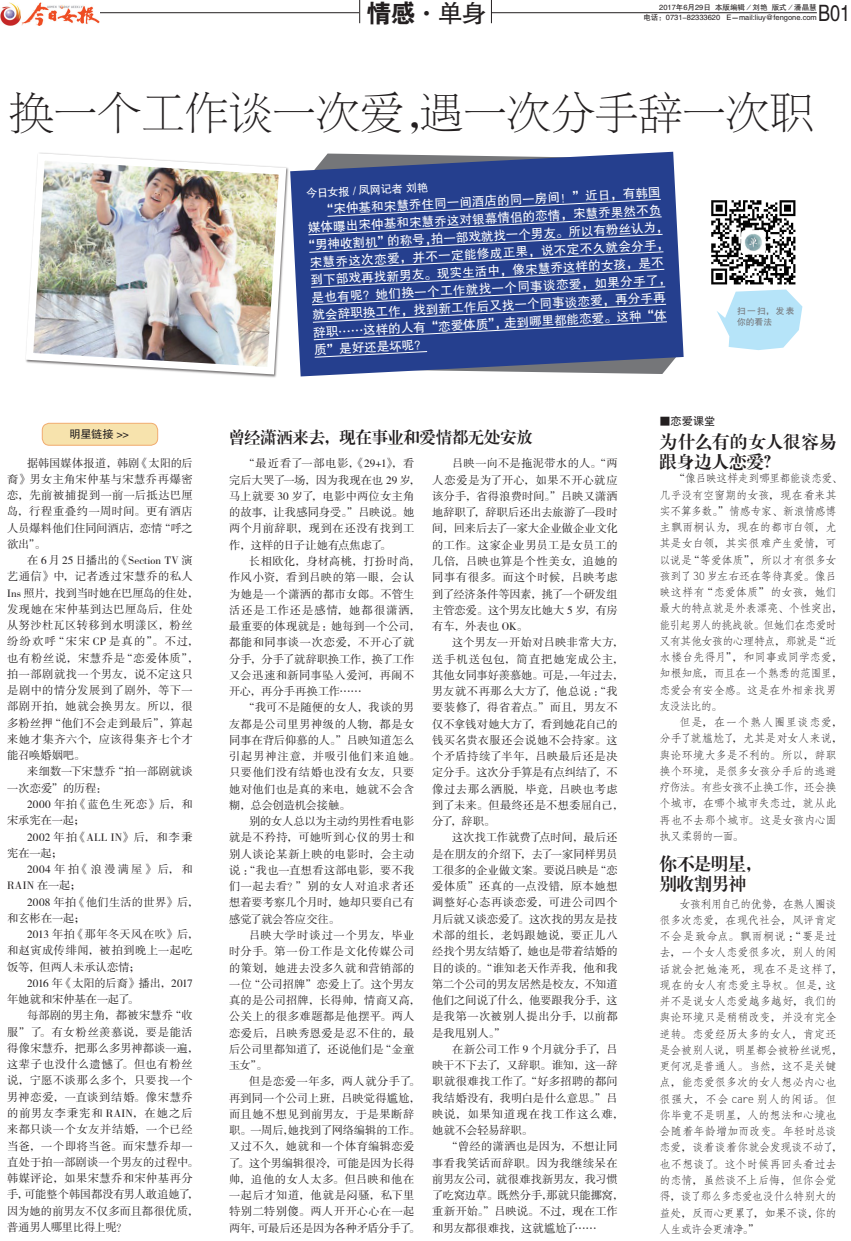
<style>
.page{position:relative;width:851px;height:1241px;background:#fff}
.page>*{position:absolute;margin:0;border:0;box-sizing:border-box;transform-origin:0 0}
.t1{font:43.75px "FZBSJW GB1 0";color:#231f20}
.t2{font:25px "FZHTJW GB1 0";color:#231f20}
.t3{font:22.62px "FZHTJW GB1 0";color:#231f20;scale:.8 1}
.t4{font:17.5px/20px "FZXBSJW GB1 0";letter-spacing:-.01em;color:#231f20}
.t5{font:16.25px "FZXBSJW GB1 0";letter-spacing:-.01em;color:#231f20}
.t6{font:12.5px "FZHTJW GB1 0";color:#fff}
.t7{font:11.25px/16.2px "FZSSJW GB1 0";letter-spacing:.025em;color:#231f20}
.t8{font:11.25px/16.2px "FZFSJW GB1 0";letter-spacing:-.025em;color:#231f20}
.t9{font:11.25px/16.2px "FZSSJW GB1 0";letter-spacing:-.015em;color:#231f20}
.t10{font:11.25px/16.2px "FZSSJW GB1 0";letter-spacing:.045em;color:#231f20}
.t11{font:11.25px "FZHTJW GB1 0";color:#fff}
.t12{font:11.25px "FZHTJW GB1 0";letter-spacing:-.01em;color:#231f20}
.t13{font:8.75px/11.2px "FZHTJW GB1 0";letter-spacing:.075em;color:#757679}
.t14{font:7.5px "FZHTJW GB1 0";color:#231f20}
.s1{font-family:"FZDHTJW GB1 0"}
</style>
<div class="page">
<svg style="left:290px;top:152px;width:393px;height:224px;background:#4c609d"></svg>
<svg style="left:308px;top:199px;width:359px;height:141px;background:#314994"></svg>
<svg style="left:314px;top:351px;width:364px;height:23px;background:#4d5f94"></svg>
<hr style="left:35px;top:12px;width:781px;height:1px;background:#231f20">
<img style="left:0;top:2px;width:99px;height:23px">
<div style="left:359px;top:0;width:132px;height:25px;background:#fff"></div>
<svg style="left:359px;top:0;width:1px;height:23px"></svg>
<svg style="left:491px;top:0;width:1px;height:23px"></svg>
<div style="left:42px;top:423px;width:116px;height:22px;background:#f7e3ad;border-radius:7px"></div>
<div style="left:42px;top:423px;width:116px;height:22px;border:1px solid #f1ab6e;border-radius:7px"></div>
<svg style="left:717px;top:289px;width:85px;height:61px"></svg>
<img style="left:711px;top:200px;width:85px;height:85px">
<img style="left:25px;top:152px;width:264px;height:226px">
<h2 class="t2" style="left:366px;top:-1px;width:121px"><span class="s1">情感</span>·单身</h2>
<p class="t14" style="left:659px;top:3px;width:159px">2017年6月29日 本版编辑／刘艳 版式／潘晶慧</p>
<p class="t14" style="left:643px;top:13px;width:175px">电话：0731-82333620 E－mail:liuy@fengone.com</p>
<h3 class="t3" style="left:817px;top:1px;width:42px">B01</h3>
<h1 class="t1" style="left:10px;top:90px;width:805px">换一个工作谈一次爱，遇一次分手辞一次职</h1>
<p class="t12" style="left:69px;top:428px;width:61px">明星链接 &gt;&gt;</p>
<p class="t7" style="left:7px;top:455px;width:187px;text-align:justify;text-indent:20px">据韩国媒体报道，韩剧《太阳的后裔》男女主角宋仲基与宋慧乔再爆密恋，先前被捕捉到一前一后抵达巴厘岛，行程重叠约一周时间。更有酒店人员爆料他们住同间酒店，恋情“呼之欲出”。</p>
<p class="t7" style="left:7px;top:552px;width:193px;text-indent:20px">在 6 月 25 日播出的《Section TV 演艺通信》中，记者透过宋慧乔的私人<br>Ins 照片，找到当时她在巴厘岛的住处，发现她在宋仲基到达巴厘岛后，住处从努沙杜瓦区转移到水明漾区，粉丝纷纷欢呼“宋宋 CP 是真的”。不过，也有粉丝说，宋慧乔是“恋爱体质”，拍一部剧就找一个男友，说不定这只是剧中的情分发展到了剧外，等下一部剧开拍，她就会换男友。所以，很多粉丝押“他们不会走到最后”，算起来她才集齐六个，应该得集齐七个才能召唤婚姻吧。</p>
<p class="t7" style="left:7px;top:764px;width:187px;text-indent:20px">来细数一下宋慧乔“拍一部剧就谈一次恋爱”的历程：</p>
<p class="t10" style="left:7px;top:796px;width:187px;text-indent:20px">2000 年拍《蓝色生死恋》后，和宋承宪在一起；</p>
<p class="t7" style="left:7px;top:829px;width:187px;text-indent:20px">2002 年拍《ALL IN》后，和李秉宪在一起；</p>
<p class="t7" style="left:7px;top:861px;width:187px;text-indent:20px">2004 年拍《浪漫满屋》后，和<br>RAIN 在一起；</p>
<p class="t7" style="left:7px;top:894px;width:193px;text-indent:20px">2008 年拍《他们生活的世界》后，和玄彬在一起；</p>
<p class="t7" style="left:7px;top:926px;width:193px;text-indent:20px">2013 年拍《那年冬天风在吹》后，和赵寅成传绯闻，被拍到晚上一起吃饭等，但两人未承认恋情；</p>
<p class="t9" style="left:7px;top:975px;width:187px;text-indent:20px">2016 年《太阳的后裔》播出，2017年她就和宋仲基在一起了。</p>
<p class="t7" style="left:7px;top:1007px;width:193px;text-indent:20px">每部剧的男主角，都被宋慧乔“收服”了。有女粉丝羡慕说，要是能活得像宋慧乔，把那么多男神都谈一遍，这辈子也没什么遗憾了。但也有粉丝说，宁愿不谈那么多个，只要找一个男神恋爱，一直谈到结婚。像宋慧乔的前男友李秉宪和 RAIN，在她之后来都只谈一个女友并结婚，一个已经当爸，一个即将当爸。而宋慧乔却一直处于拍一部剧谈一个男友的过程中。韩媒评论，如果宋慧乔和宋仲基再分手，可能整个韩国都没有男人敢追她了，因为她的前男友不仅多而且都很优质，普通男人哪里比得上呢？</p>
<p class="t11" style="left:306px;top:187px;width:123px;rotate:-3deg">今日女报 / 凤网记者 刘艳</p>
<p class="t6" style="left:320px;top:203px;width:341px;rotate:-3deg">“宋仲基和宋慧乔住同一间酒店的同一房间！”近日，有韩国</p>
<p class="t6" style="left:308px;top:221px;width:355px;rotate:-3deg">媒体曝出宋仲基和宋慧乔这对银幕情侣的恋情，宋慧乔果然不负</p>
<p class="t6" style="left:302px;top:239px;width:367px;rotate:-3deg">“男神收割机”的称号，拍一部戏就找一个男友。所以有粉丝认为，</p>
<p class="t6" style="left:309px;top:256px;width:361px;rotate:-3deg">宋慧乔这次恋爱，并不一定能修成正果，说不定不久就会分手，</p>
<p class="t6" style="left:310px;top:273px;width:355px;rotate:-3deg">到下部戏再找新男友。现实生活中，像宋慧乔这样的女孩，是不</p>
<p class="t6" style="left:311px;top:291px;width:361px;rotate:-3deg">是也有呢？她们换一个工作就找一个同事谈恋爱，如果分手了，</p>
<p class="t6" style="left:312px;top:308px;width:355px;rotate:-3deg">就会辞职换工作，找到新工作后又找一个同事谈恋爱，再分手再</p>
<p class="t6" style="left:313px;top:326px;width:355px;rotate:-3deg">辞职……这样的人有“恋爱体质”，走到哪里都能恋爱。这种“体</p>
<p class="t6" style="left:314px;top:343px;width:114px;rotate:-3deg">质”是好还是坏呢？</p>
<p class="t13" style="left:737px;top:306px;width:59px">扫一扫，发表你的看法</p>
<p class="t12" style="left:659px;top:415px;width:57px">■恋爱课堂</p>
<h3 class="t5" style="left:229px;top:428px;width:305px">曾经潇洒来去，现在事业和爱情都无处安放</h3>
<p class="t7" style="left:229px;top:456px;width:192px;text-indent:14px">“最近看了一部电影，《29+1》，看完后大哭了一场，因为我现在也 29 岁，马上就要 30 岁了，电影中两位女主角的故事，让我感同身受。”吕映说。她两个月前辞职，现到在还没有找到工作，这样的日子让她有点焦虑了。</p>
<p class="t7" style="left:229px;top:553px;width:192px;text-indent:20px">长相欧化，身材高桃，打扮时尚，作风小资，看到吕映的第一眼，会认为她是一个潇洒的都市女郎。不管生活还是工作还是感情，她都很潇洒，最重要的体现就是：她每到一个公司，都能和同事谈一次恋爱，不开心了就分手，分手了就辞职换工作，换了工作又会迅速和新同事坠入爱河，再闹不开心，再分手再换工作……</p>
<p class="t7" style="left:229px;top:699px;width:192px;text-indent:14px">“我可不是随便的女人，我谈的男友都是公司里男神级的人物，都是女同事在背后仰慕的人。”吕映知道怎么引起男神注意，并吸引他们来追她。只要他们没有结婚也没有女友，只要她对他们也是真的来电，她就不会含糊，总会创造机会接触。</p>
<p class="t7" style="left:229px;top:813px;width:187px;text-align:justify;text-indent:20px">别的女人总以为主动约男性看电影就是不矜持，可她听到心仪的男士和别人谈论某新上映的电影时，会主动说：“我也一直想看这部电影，要不我们一起去看？”别的女人对追求者还想着要考察几个月时，她却只要自己有感觉了就会答应交往。</p>
<p class="t7" style="left:229px;top:927px;width:192px;text-indent:20px">吕映大学时谈过一个男友，毕业时分手。第一份工作是文化传媒公司的策划，她进去没多久就和营销部的一位“公司招牌”恋爱上了。这个男友真的是公司招牌，长得帅，情商又高，公关上的很多难题都是他摆平。两人恋爱后，吕映秀恩爱是忍不住的，最后公司里都知道了，还说他们是“金童玉女”。</p>
<p class="t7" style="left:229px;top:1073px;width:192px;text-indent:20px">但是恋爱一年多，两人就分手了。再到同一个公司上班，吕映觉得尴尬，而且她不想见到前男友，于是果断辞职。一周后，她找到了网络编辑的工作。又过不久，她就和一个体育编辑恋爱了。这个男编辑很冷，可能是因为长得帅，追他的女人太多。但吕映和他在一起后才知道，他就是闷骚，私下里特别二特别傻。两人开开心心在一起两年，可最后还是因为各种矛盾分手了。</p>
<p class="t7" style="left:432px;top:456px;width:187px;text-align:justify;text-indent:20px">吕映一向不是拖泥带水的人。“两人恋爱是为了开心，如果不开心就应该分手，省得浪费时间。”吕映又潇洒地辞职了，辞职后还出去旅游了一段时间，回来后去了一家大企业做企业文化的工作。这家企业男员工是女员工的几倍，吕映也算是个性美女，追她的同事有很多。而这个时候，吕映考虑到了经济条件等因素，挑了一个研发组主管恋爱。这个男友比她大 5 岁，有房有车，外表也 OK。</p>
<p class="t7" style="left:432px;top:634px;width:192px;text-indent:20px">这个男友一开始对吕映非常大方，送手机送包包，简直把她宠成公主，其他女同事好羡慕她。可是，一年过去，男友就不再那么大方了，他总说：“我要装修了，得省着点。”而且，男友不仅不拿钱对她大方了，看到她花自己的钱买名贵衣服还会说她不会持家。这个矛盾持续了半年，吕映最后还是决定分手。这次分手算是有点纠结了，不像过去那么洒脱，毕竟，吕映也考虑到了未来。但最终还是不想委屈自己，分了，辞职。</p>
<p class="t7" style="left:432px;top:829px;width:187px;text-align:justify;text-indent:20px">这次找工作就费了点时间，最后还是在朋友的介绍下，去了一家同样男员工很多的企业做文案。要说吕映是“恋爱体质”还真的一点没错，原本她想调整好心态再谈恋爱，可进公司四个月后就又谈恋爱了。这次找的男友是技术部的组长，老妈跟她说，要正儿八经找个男友结婚了，她也是带着结婚的目的谈的。“谁知老天作弄我，他和我第二个公司的男友居然是校友，不知道他们之间说了什么，他要跟我分手，这是我第一次被别人提出分手，以前都是我甩别人。”</p>
<p class="t7" style="left:432px;top:1041px;width:192px;text-indent:20px">在新公司工作 9 个月就分手了，吕映干不下去了，又辞职。谁知，这一辞职就很难找工作了。“好多招聘的都问我结婚没有，我明白是什么意思。”吕映说，如果知道现在找工作这么难，她就不会轻易辞职。</p>
<p class="t7" style="left:432px;top:1138px;width:192px;text-indent:14px">“曾经的潇洒也是因为，不想让同事看我笑话而辞职。因为我继续呆在前男友公司，就很难找新男友，我习惯了吃窝边草。既然分手，那就只能挪窝，重新开始。”吕映说。不过，现在工作和男友都很难找，这就尴尬了……</p>
<h3 class="t4" style="left:659px;top:432px;width:179px">为什么有的女人很容易跟身边人恋爱？</h3>
<p class="t8" style="left:659px;top:470px;width:184px;text-indent:14px">“像吕映这样走到哪里都能谈恋爱、几乎没有空窗期的女孩，现在看来其实不算多数。”情感专家、新浪情感博主飘雨桐认为，现在的都市白领，尤其是女白领，其实很难产生爱情，可以说是“等爱体质”，所以才有很多女孩到了 30 岁左右还在等待真爱。像吕映这样有“恋爱体质”的女孩，她们最大的特点就是外表漂亮、个性突出，能引起男人的挑战欲。但她们在恋爱时又有其他女孩的心理特点，那就是“近水楼台先得月”，和同事或同学恋爱，知根知底，而且在一个熟悉的范围里，恋爱会有安全感。这是在外相亲找男友没法比的。</p>
<p class="t8" style="left:659px;top:714px;width:184px;text-indent:20px">但是，在一个熟人圈里谈恋爱，分手了就尴尬了，尤其是对女人来说，舆论环境大多是不利的。所以，辞职换个环境，是很多女孩分手后的逃避疗伤法。有些女孩不止换工作，还会换个城市，在哪个城市失恋过，就从此再也不去那个城市。这是女孩内心固执又柔弱的一面。</p>
<h3 class="t4" style="left:659px;top:854px;width:104px">你不是明星，别收割男神</h3>
<p class="t8" style="left:659px;top:895px;width:184px;text-indent:20px">女孩利用自己的优势，在熟人圈谈很多次恋爱，在现代社会，风评肯定不会是致命点。飘雨桐说：“要是过去，一个女人恋爱很多次，别人的闲话就会把她淹死，现在不是这样了，现在的女人有恋爱主导权。但是，这并不是说女人恋爱越多越好，我们的舆论环境只是稍稍改变，并没有完全逆转。恋爱经历太多的女人，肯定还是会被别人说，明星都会被粉丝说呢，更何况是普通人。当然，这不是关键点，能恋爱很多次的女人想必内心也很强大，不会 care 别人的闲话。但你毕竟不是明星，人的想法和心境也会随着年龄增加而改变。年轻时总谈恋爱，谈着谈着你就会发现谈不动了，也不想谈了。这个时候再回头看过去的恋情，虽然谈不上后悔，但你会觉得，谈了那么多恋爱也没什么特别大的益处，反而心更累了，如果不谈，你的人生或许会更清净。”</p>
</div>
